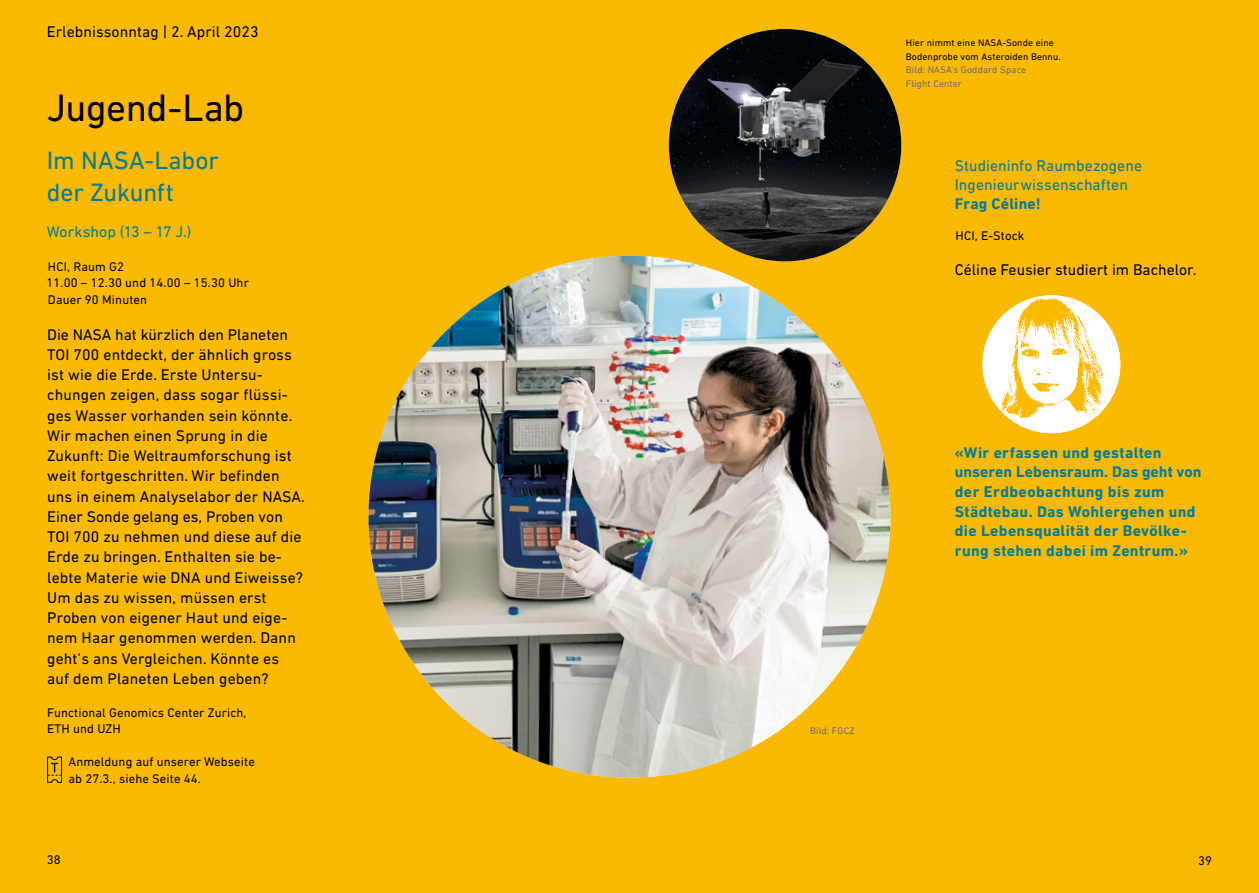
<style>
.page{position:relative;width:1259px;height:893px;background:#fbb900}
.page>*{position:absolute;margin:0;border:0;box-sizing:border-box;transform-origin:0 0}
.t1{font:39px "DIN Next W1 G";letter-spacing:-.01em;color:#000}
.t2{font:25.5px/31.5px "DIN Next W1 G";letter-spacing:-.005em;color:#007b98}
.t3{font:15.75px/20.2px "DIN Next W1 G";letter-spacing:.01em;color:#000}
.t4{font:700 15.75px/19.6px "DIN Next W1 G";letter-spacing:.02em;color:#007b98}
.t5{font:15.75px/18.9px "DIN Next W1 G";letter-spacing:.005em;color:#007b98}
.t6{font:12.75px/16.5px "DIN Next W1 G";letter-spacing:.01em;color:#000}
.t7{font:9.75px/13.5px "DIN Next W1 G";letter-spacing:.015em;color:#000}
.t8{font:9.75px/13.5px "DIN Next W1 G";letter-spacing:.015em;color:#6e6e6e}
</style>
<div class="page">
<svg style="left:47px;top:756px;width:15px;height:27px"></svg>
<img style="left:982px;top:295px;width:138px;height:138px;border-radius:69px">
<img style="left:368px;top:256px;width:522px;height:522px;border-radius:261px">
<img style="left:669px;top:29px;width:232px;height:232px;border-radius:116px">
<p class="t3" style="left:47px;top:22px;width:213px">Erlebnissonntag | 2. April 2023</p>
<h1 class="t1" style="left:47px;top:85px;width:199px">Jugend-Lab</h1>
<h2 class="t2" style="left:47px;top:144px;width:174px">Im NASA-Labor der Zukunft</h2>
<p class="t5" style="left:47px;top:222px;width:146px">Workshop (13 – 17 J.)</p>
<p class="t7" style="left:906px;top:36px;width:156px">Hier nimmt eine NASA-Sonde eine<br>Bodenprobe vom Asteroiden Bennu.</p>
<p class="t8" style="left:906px;top:63px;width:122px">Bild: NASA's Goddard Space<br>Flight Center</p>
<p class="t5" style="left:955px;top:156px;width:189px">Studieninfo Raumbezogene<br>Ingenieurwissenschaften</p>
<p class="t4" style="left:955px;top:193px;width:87px">Frag Céline!</p>
<p class="t6" style="left:955px;top:228px;width:70px">HCI, E-Stock</p>
<p class="t6" style="left:46px;top:258px;width:204px">HCI, Raum G2<br>11.00 – 12.30 und 14.00 – 15.30 Uhr<br>Dauer 90 Minuten</p>
<p class="t3" style="left:955px;top:260px;width:243px">Céline Feusier studiert im Bachelor.</p>
<p class="t3" style="left:47px;top:324px;width:259px">Die NASA hat kürzlich den Planeten TOI 700 entdeckt, der ähnlich gross ist wie die Erde. Erste Untersu&shy;chungen zeigen, dass sogar flüssi&shy;ges Wasser vorhanden sein könnte.<br>Wir machen einen Sprung in die Zukunft: Die Weltraumforschung ist weit fortgeschritten. Wir befinden uns in einem Analyselabor der NASA.<br>Einer Sonde gelang es, Proben von TOI 700 zu nehmen und diese auf die Erde zu bringen. Enthalten sie be&shy;lebte Materie wie DNA und Eiweisse?<br>Um das zu wissen, müssen erst Proben von eigener Haut und eige&shy;nem Haar genommen werden. Dann geht’s ans Vergleichen. Könnte es auf dem Planeten Leben geben?</p>
<p class="t6" style="left:47px;top:704px;width:201px">Functional Genomics Center Zurich,<br>ETH und UZH</p>
<p class="t6" style="left:68px;top:754px;width:188px">Anmeldung auf unserer Webseite ab 27.3., siehe Seite 44.</p>
<p class="t8" style="left:810px;top:723px;width:46px">Bild: FGCZ</p>
<p class="t4" style="left:955px;top:442px;width:248px">«Wir erfassen und gestalten unseren Lebensraum. Das geht von der Erdbeobachtung bis zum<br>Städtebau. Das Wohlergehen und die Lebensqualität der Bevölke&shy;rung stehen dabei im Zentrum.»</p>
<p class="t6" style="left:47px;top:852px;width:16px">38</p>
<p class="t6" style="left:1198px;top:852px;width:16px">39</p>
</div>
